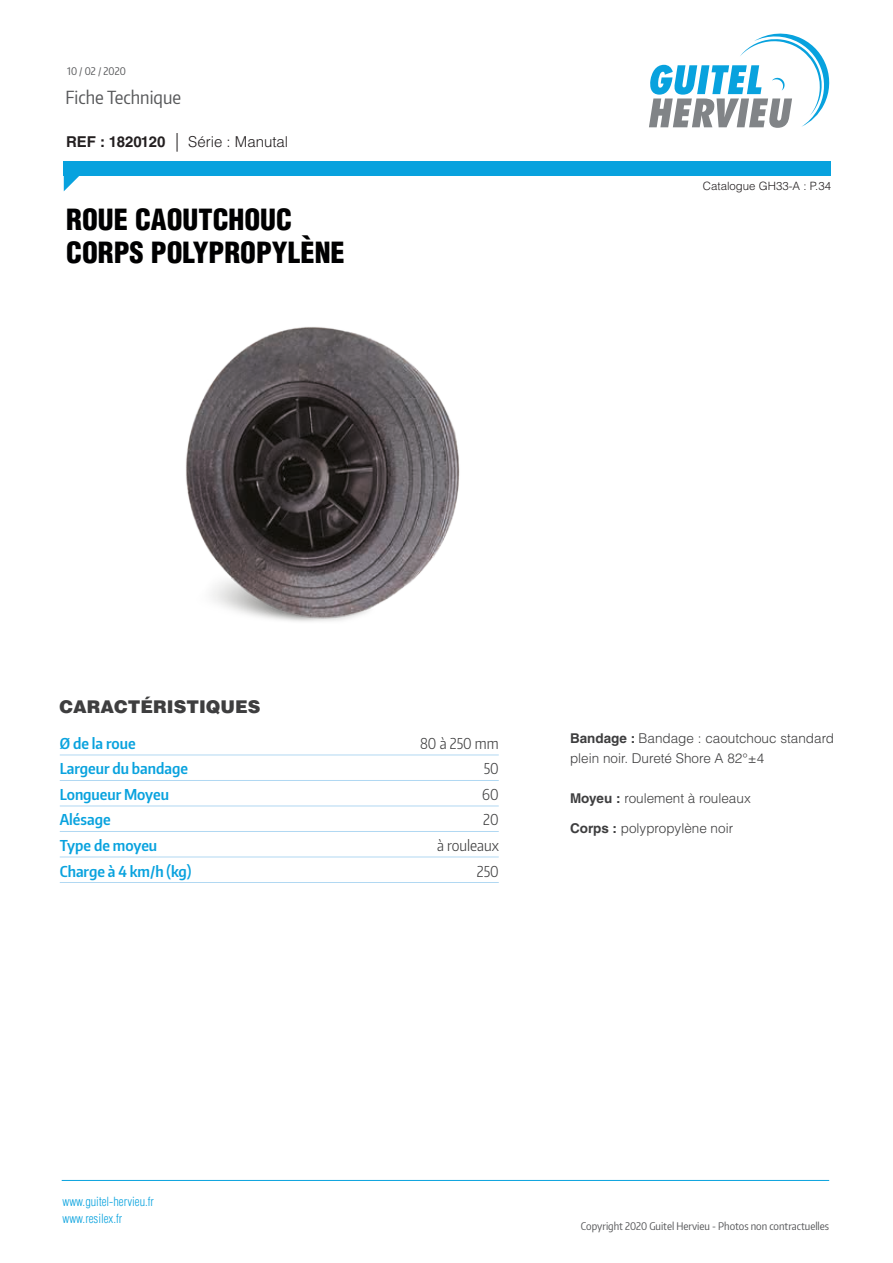
<style>
.page{position:relative;width:893px;height:1263px;background:#fff}
.page>*{position:absolute;margin:0;border:0;box-sizing:border-box;transform-origin:0 0}
.t1{font:900 condensed 28.5px/33px "Helvetica LT Std";color:#000001}
.t2{font:18px "Encode Sans Condensed";color:#57585a}
.t3{font:900 17.55px "Helvetica LT Std";color:#3e3e3f}
.t4{font:600 15px "Encode Sans Condensed";color:#08a2de}
.t5{font:300 15px "Encode Sans Condensed";color:#3e3e3f}
.t6{font:300 15px "Helvetica LT Std";color:#231f20}
.t7{font:300 13.5px/19.5px "Helvetica LT Std";color:#3e3e3f}
.t8{font:300 condensed 12.3px/16.6px "Helvetica LT Std";color:#08a2de}
.t9{font:300 11.4px "Helvetica LT Std";color:#231f20}
.t10{font:10.5px "Encode Sans Condensed";color:#57585a}
.s1{font-weight:700}
.s2{font-stretch:condensed;font-size:18.6px}
</style>
<div class="page">
<svg style="left:649px;top:33px;width:181px;height:95px"></svg>
<div style="left:64px;top:161px;width:767px;height:15px;background:#08a2de"></div>
<svg style="left:64px;top:176px;width:15px;height:15px"></svg>
<hr style="left:62px;top:1180px;width:767px;height:1px;background:#08a2de">
<hr style="left:60px;top:755px;width:439px;height:1px;background:#b1d8f2">
<hr style="left:60px;top:780px;width:439px;height:1px;background:#b1d8f2">
<hr style="left:60px;top:806px;width:439px;height:1px;background:#b1d8f2">
<hr style="left:60px;top:831px;width:439px;height:1px;background:#b1d8f2">
<hr style="left:60px;top:857px;width:439px;height:1px;background:#b1d8f2">
<hr style="left:60px;top:882px;width:439px;height:1px;background:#b1d8f2">
<img style="left:186px;top:327px;width:274px;height:295px">
<p class="t10" style="left:67px;top:64px;width:60px">10 / 02 / 2020</p>
<h2 class="t2" style="left:65px;top:85px;width:117px">Fiche Technique</h2>
<p class="t6" style="left:66px;top:132px;width:224px"><span class="s1">REF : 1820120</span> <span class="s2">|</span> Série : Manutal</p>
<p class="t1" style="left:66px;top:203px;width:280px">ROUE CAOUTCHOUC<br>CORPS POLYPROPYLÈNE</p>
<p class="t9" style="left:703px;top:179px;width:130px">Catalogue GH33-A : P.34</p>
<p class="t3" style="left:60px;top:696px;width:202px">CARACTÉRISTIQUES</p>
<p class="t4" style="left:60px;top:733px;width:77px">Ø de la roue</p>
<p class="t5" style="left:420px;top:733px;width:80px">80 à 250 mm</p>
<p class="t4" style="left:60px;top:759px;width:130px">Largeur du bandage</p>
<p class="t5" style="left:484px;top:759px;width:17px">50</p>
<p class="t4" style="left:60px;top:784px;width:111px">Longueur Moyeu</p>
<p class="t5" style="left:482px;top:784px;width:18px">60</p>
<p class="t4" style="left:60px;top:810px;width:52px">Alésage</p>
<p class="t5" style="left:483px;top:810px;width:17px">20</p>
<p class="t4" style="left:60px;top:835px;width:99px">Type de moyeu</p>
<p class="t5" style="left:437px;top:835px;width:63px">à rouleaux</p>
<p class="t4" style="left:60px;top:861px;width:133px">Charge à 4 km/h (kg)</p>
<p class="t5" style="left:477px;top:861px;width:24px">250</p>
<p class="t7" style="left:570px;top:728px;width:266px"><span class="s1">Bandage :</span> Bandage : caoutchouc standard plein noir. Dureté Shore A 82°±4</p>
<p class="t7" style="left:570px;top:788px;width:182px"><span class="s1">Moyeu :</span> roulement à rouleaux</p>
<p class="t7" style="left:570px;top:818px;width:165px"><span class="s1">Corps :</span> polypropylène noir</p>
<p class="t8" style="left:63px;top:1193px;width:93px">www.guitel-hervieu.fr www.resilex.fr</p>
<p class="t10" style="left:581px;top:1219px;width:250px">Copyright 2020 Guitel Hervieu - Photos non contractuelles</p>
</div>
